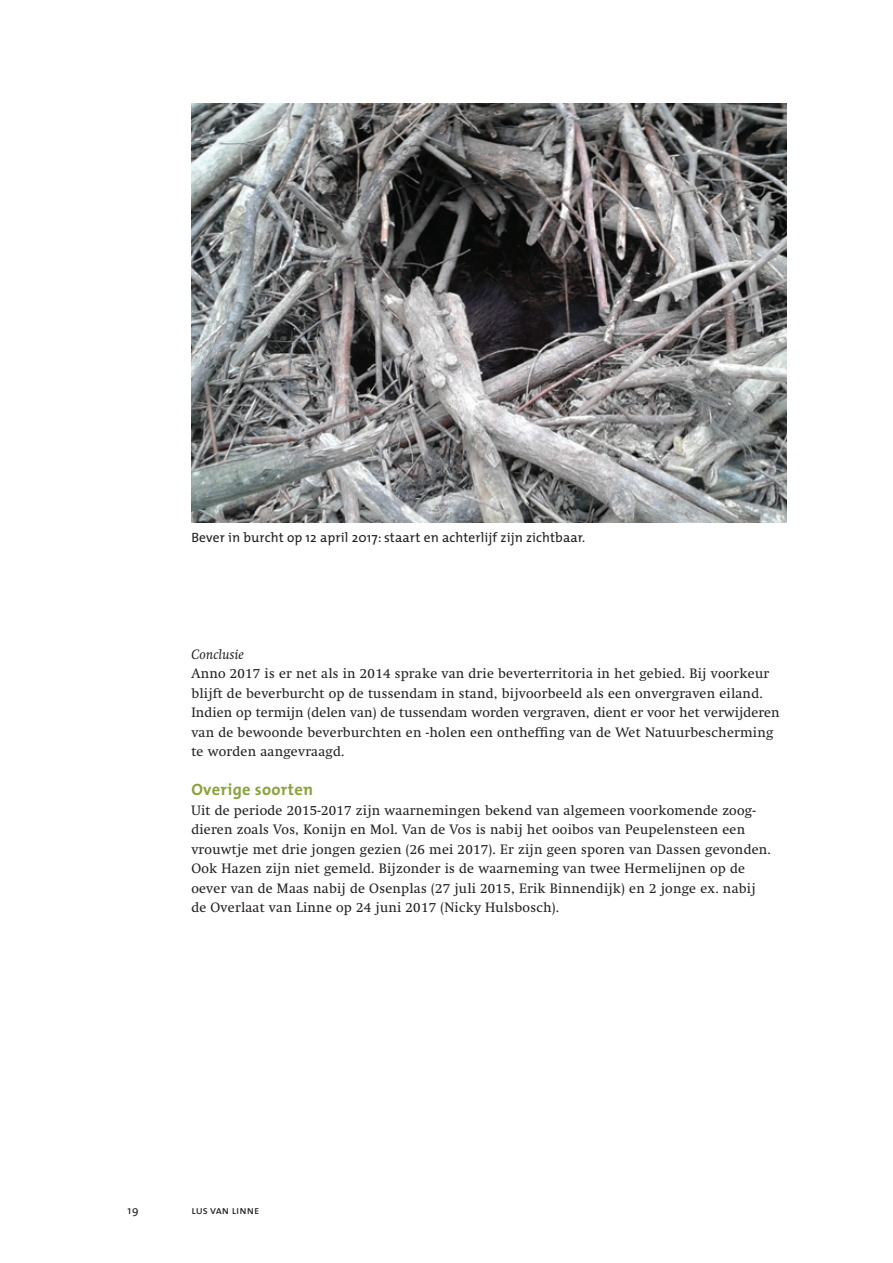
<style>
.page{position:relative;width:893px;height:1263px;background:#fff}
.page>*{position:absolute;margin:0;border:0;box-sizing:border-box;transform-origin:0 0}
.t1{font:700 16.5px "The Mix";letter-spacing:.02em;color:#89a33c}
.t2{font:13.5px/19.5px "Swift";letter-spacing:.02em;color:#231f20}
.t3{font:13.5px "The Mix";letter-spacing:.01em;color:#231f20}
.t4{font:italic 13.5px "Swift";letter-spacing:.02em;color:#231f20}
.t5{font:11.25px "The Mix Caps";color:#231f20}
.t6{font:11.25px "The Mix";color:#231f20}
</style>
<div class="page">
<img style="left:191px;top:104px;width:596px;height:418px">
<p class="t3" style="left:191px;top:526px;width:395px">Bever in burcht op 12 april 2017: staart en achterlijf zijn zichtbaar.</p>
<p class="t4" style="left:191px;top:646px;width:54px">Conclusie</p>
<p class="t2" style="left:191px;top:664px;width:590px">Anno 2017 is er net als in 2014 sprake van drie beverterritoria in het gebied. Bij voorkeur blijft de beverburcht op de tussendam in stand, bijvoorbeeld als een onvergraven eiland.<br>Indien op termijn (delen van) de tussendam worden vergraven, dient er voor het verwijderen van de bewoonde beverburchten en -holen een ontheffing van de Wet Natuurbescherming te worden aangevraagd.</p>
<p class="t1" style="left:191px;top:776px;width:123px">Overige soorten</p>
<p class="t2" style="left:191px;top:800px;width:581px">Uit de periode 2015-2017 zijn waarnemingen bekend van algemeen voorkomende zoog&shy;dieren zoals Vos, Konijn en Mol. Van de Vos is nabij het ooibos van Peupelensteen een vrouwtje met drie jongen gezien (26 mei 2017). Er zijn geen sporen van Dassen gevonden.<br>Ook Hazen zijn niet gemeld. Bijzonder is de waarneming van twee Hermelijnen op de oever van de Maas nabij de Osenplas (27 juli 2015, Erik Binnendijk) en 2 jonge ex. nabij de Overlaat van Linne op 24 juni 2017 (Nicky Hulsbosch).</p>
<p class="t6" style="left:128px;top:1200px;width:13px">19</p>
<p class="t5" style="left:191px;top:1200px;width:69px">lus van linne</p>
</div>
